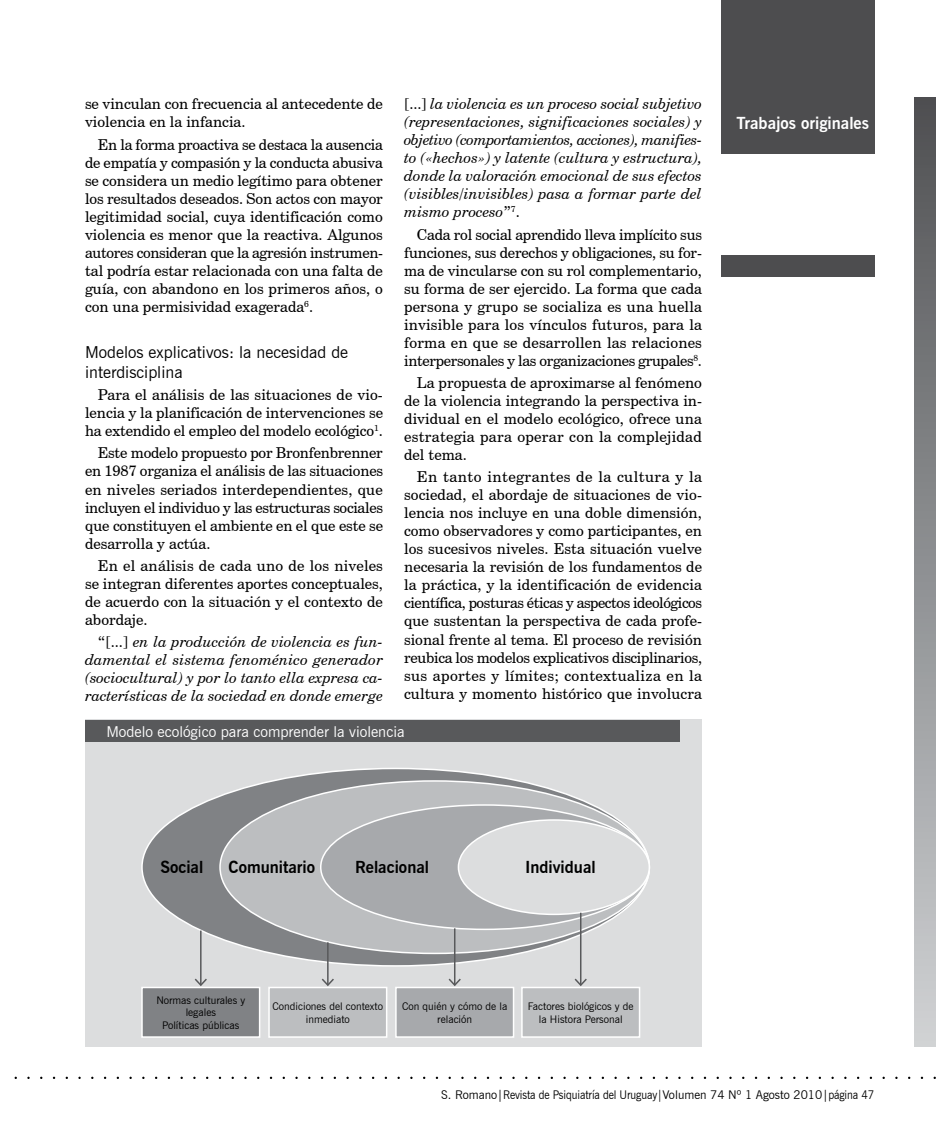
<style>
.page{position:relative;width:936px;height:1132px;background:#fff}
.page>*{position:absolute;margin:0;border:0;box-sizing:border-box;transform-origin:0 0}
.t1{font:16.5px/19.8px "News Gothic BT";color:#000}
.t2{font:700 16.5px "News Gothic BT";color:#000}
.t3{font:700 16.5px "News Gothic BT";color:#fff}
.t4{font:15px/18px "Century Schoolbook BT";color:#000;text-align:justify}
.t5{font:italic 15px/18px "Century Schoolbook BT";color:#000;text-align:justify}
.t6{font:15px "News Gothic BT";color:#fff}
.t7{font:12px "News Gothic BT";letter-spacing:-.01em;color:#000}
.t8{font:10.5px/12.6px "News Gothic BT";color:#000;text-align:center}
.s1{font-style:normal}
</style>
<div class="page">
<div style="left:721px;top:0;width:153px;height:153px;background:#4d4d4f"></div>
<div style="left:721px;top:255px;width:153px;height:21px;background:#4d4d4f"></div>
<div style="left:914px;top:98px;width:21px;height:948px;background:linear-gradient(to bottom,#4f5053,#cfd2d4)"></div>
<div style="left:85px;top:719px;width:617px;height:327px;background:#dcddde"></div>
<div style="left:85px;top:720px;width:594px;height:21px;background:#58595b"></div>
<div style="left:142px;top:768px;width:507px;height:197px;background:#808285;border-radius:50%"></div>
<div style="left:220px;top:780px;width:429px;height:173px;background:#bcbec0;border-radius:50%"></div>
<div style="left:321px;top:804px;width:328px;height:125px;background:#a7a9ac;border-radius:50%"></div>
<div style="left:458px;top:819px;width:191px;height:95px;background:#dcddde;border-radius:50%"></div>
<div style="left:457px;top:819px;width:193px;height:95px;border:2px solid #fff;border-radius:50%"></div>
<div style="left:142px;top:987px;width:117px;height:49px;background:#808285"></div>
<div style="left:141px;top:986px;width:119px;height:51px;border:2px solid #fff"></div>
<div style="left:269px;top:987px;width:117px;height:49px;background:#bcbec0"></div>
<div style="left:268px;top:986px;width:119px;height:51px;border:2px solid #fff"></div>
<div style="left:396px;top:987px;width:117px;height:49px;background:#a7a9ac"></div>
<div style="left:395px;top:986px;width:119px;height:51px;border:2px solid #fff"></div>
<div style="left:522px;top:987px;width:117px;height:49px;background:#bcbec0"></div>
<div style="left:521px;top:986px;width:119px;height:51px;border:2px solid #fff"></div>
<hr style="left:580px;top:912px;width:1px;height:72px;background:#58595b">
<svg style="left:574px;top:976px;width:13px;height:10px"></svg>
<hr style="left:454px;top:928px;width:1px;height:56px;background:#58595b">
<svg style="left:448px;top:976px;width:13px;height:10px"></svg>
<hr style="left:327px;top:942px;width:1px;height:42px;background:#58595b">
<svg style="left:321px;top:976px;width:13px;height:10px"></svg>
<hr style="left:200px;top:930px;width:1px;height:54px;background:#58595b">
<svg style="left:194px;top:976px;width:13px;height:10px"></svg>
<p class="t4" style="left:85px;top:95px;width:299px">se vinculan con frecuencia al antecedente de violencia en la infancia.</p>
<p class="t4" style="left:85px;top:135px;width:299px;text-indent:13px">En la forma proactiva se destaca la ausencia de empatía y compasión y la conducta abusiva se considera un medio legítimo para obtener los resultados deseados. Son actos con mayor legitimidad social, cuya identificación como violencia es menor que la reactiva. Algunos autores consideran que la agresión instrumen&shy;tal podría estar relacionada con una falta de guía, con abandono en los primeros años, o con una permisividad exagerada<sup>6</sup>.</p>
<p class="t1" style="left:85px;top:342px;width:265px">Modelos explicativos: la necesidad de interdisciplina</p>
<p class="t4" style="left:85px;top:385px;width:299px;text-indent:13px">Para el análisis de las situaciones de vio&shy;lencia y la planificación de intervenciones se ha extendido el empleo del modelo ecológico<sup>1</sup>.</p>
<p class="t4" style="left:85px;top:444px;width:299px;text-indent:13px">Este modelo propuesto por Bronfenbrenner en 1987 organiza el análisis de las situaciones en niveles seriados interdependientes, que incluyen el individuo y las estructuras sociales que constituyen el ambiente en el que este se desarrolla y actúa.</p>
<p class="t4" style="left:85px;top:556px;width:299px;text-indent:13px">En el análisis de cada uno de los niveles se integran diferentes aportes conceptuales, de acuerdo con la situación y el contexto de abordaje.</p>
<p class="t5" style="left:85px;top:632px;width:299px;text-indent:13px"><span class="s1">“[...]</span> en la producción de violencia es fun&shy;damental el sistema fenoménico generador (sociocultural) y por lo tanto ella expresa ca&shy;racterísticas de la sociedad en donde emerge</p>
<p class="t5" style="left:404px;top:95px;width:299px"><span class="s1">[...]</span> la violencia es un proceso social subjetivo (representaciones, significaciones sociales) y objetivo (comportamientos, acciones), manifies&shy;to («hechos») y latente (cultura y estructura), donde la valoración emocional de sus efectos (visibles/invisibles) pasa a formar parte del mismo proceso<span class="s1">”</span><sup>7</sup><span class="s1">.</span></p>
<p class="t4" style="left:404px;top:225px;width:299px;text-indent:13px">Cada rol social aprendido lleva implícito sus funciones, sus derechos y obligaciones, su for&shy;ma de vincularse con su rol complementario, su forma de ser ejercido. La forma que cada persona y grupo se socializa es una huella invisible para los vínculos futuros, para la forma en que se desarrollen las relaciones interpersonales y las organizaciones grupales<sup>8</sup>.</p>
<p class="t4" style="left:404px;top:373px;width:299px;text-indent:13px">La propuesta de aproximarse al fenómeno de la violencia integrando la perspectiva in&shy;dividual en el modelo ecológico, ofrece una estrategia para operar con la complejidad del tema.</p>
<p class="t4" style="left:404px;top:467px;width:299px;text-indent:13px">En tanto integrantes de la cultura y la sociedad, el abordaje de situaciones de vio&shy;lencia nos incluye en una doble dimensión, como observadores y como participantes, en los sucesivos niveles. Esta situación vuelve necesaria la revisión de los fundamentos de la práctica, y la identificación de evidencia científica, posturas éticas y aspectos ideológicos que sustentan la perspectiva de cada profe&shy;sional frente al tema. El proceso de revisión reubica los modelos explicativos disciplinarios, sus aportes y límites; contextualiza en la cultura y momento histórico que involucra</p>
<p class="t6" style="left:106px;top:722px;width:300px">Modelo ecológico para comprender la violencia</p>
<p class="t3" style="left:736px;top:113px;width:134px">Trabajos originales</p>
<p class="t2" style="left:160px;top:857px;width:44px">Social</p>
<p class="t2" style="left:228px;top:857px;width:88px">Comunitario</p>
<p class="t2" style="left:355px;top:857px;width:75px">Relacional</p>
<p class="t2" style="left:525px;top:857px;width:72px">Individual</p>
<p class="t8" style="left:156px;top:993px;width:90px">Normas culturales y legales<br>Políticas públicas</p>
<p class="t8" style="left:272px;top:999px;width:112px">Condiciones del contexto inmediato</p>
<p class="t8" style="left:402px;top:999px;width:107px">Con quién y cómo de la relación</p>
<p class="t8" style="left:528px;top:999px;width:107px">Factores biológicos y de la Histora Personal</p>
<p class="t7" style="left:441px;top:1086px;width:434px">S. Romano|Revista de Psiquiatría del Uruguay|Volumen 74 Nº 1 Agosto 2010|página 47</p>
</div>
